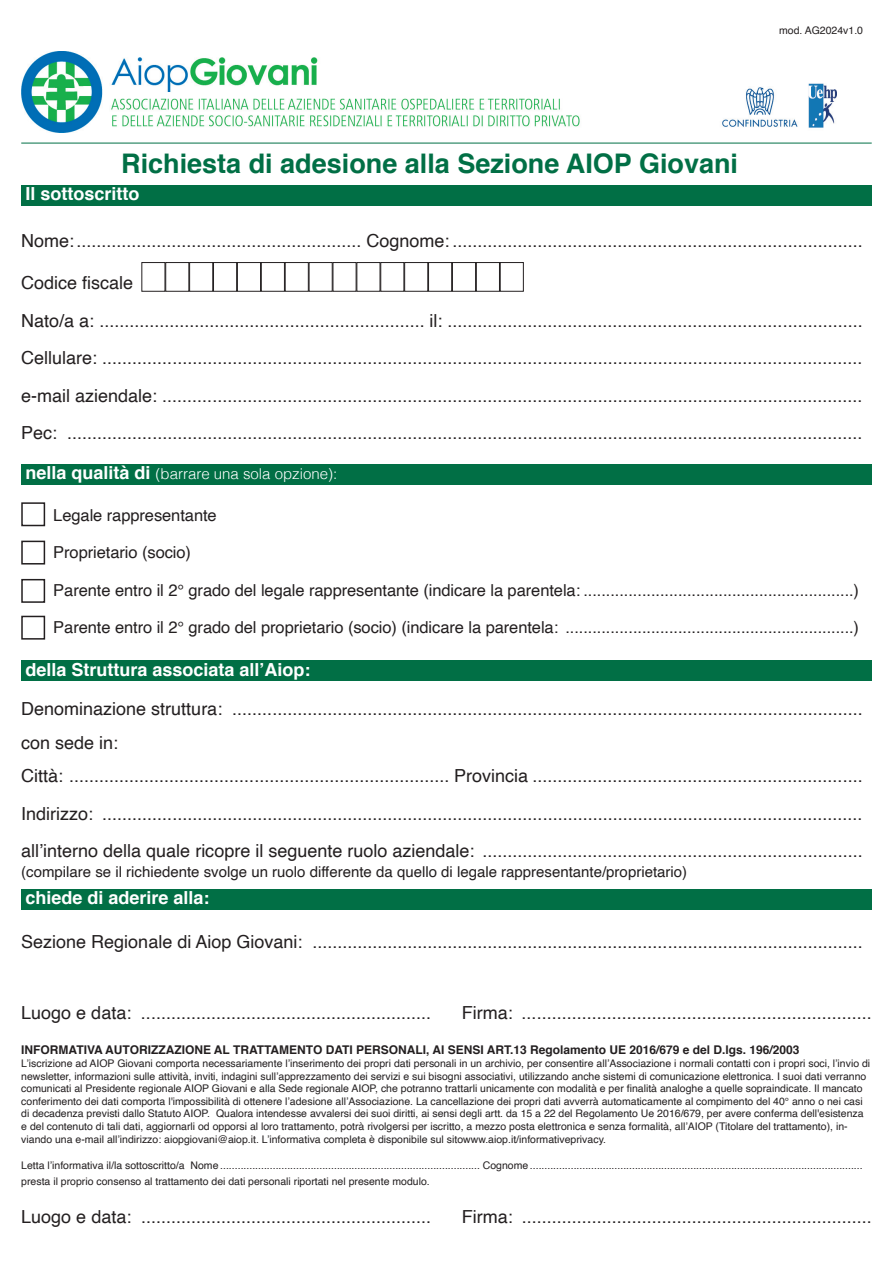
<style>
.page{position:relative;width:893px;height:1263px;background:#fff}
.page>*{position:absolute;margin:0;border:0;box-sizing:border-box;transform-origin:0 0}
.t1{font:700 27px "Helvetica";color:#016f45}
.t2{font:18px "Helvetica";color:#231f20}
.t3{font:700 18px "Helvetica";color:#fff}
.t4{font:16.5px "Helvetica";letter-spacing:-.005em;color:#231f20}
.t5{font:15px "Helvetica";color:#231f20}
.t6{font:300 15px "Helvetica";color:#fff}
.t7{font:700 12px "Helvetica";color:#231f20}
.t8{font:10.5px/12.6px "Helvetica";color:#231f20}
.s1{font-weight:700;font-size:18px}
</style>
<div class="page">
<img style="left:21px;top:52px;width:815px;height:81px">
<div style="left:21px;top:185px;width:851px;height:21px;background:#016f45"></div>
<div style="left:21px;top:464px;width:851px;height:21px;background:#016f45"></div>
<div style="left:21px;top:660px;width:851px;height:21px;background:#016f45"></div>
<div style="left:21px;top:889px;width:851px;height:20px;background:#016f45"></div>
<div style="left:21px;top:502px;width:24px;height:24px;border:2px solid #231f20"></div>
<div style="left:21px;top:541px;width:24px;height:23px;border:2px solid #231f20"></div>
<div style="left:21px;top:579px;width:24px;height:24px;border:2px solid #231f20"></div>
<div style="left:21px;top:616px;width:24px;height:24px;border:2px solid #231f20"></div>
<div style="left:141px;top:262px;width:24px;height:30px;border:1px solid #231f20"></div>
<div style="left:165px;top:262px;width:24px;height:30px;border:1px solid #231f20"></div>
<div style="left:189px;top:262px;width:24px;height:30px;border:1px solid #231f20"></div>
<div style="left:213px;top:262px;width:24px;height:30px;border:1px solid #231f20"></div>
<div style="left:237px;top:262px;width:24px;height:30px;border:1px solid #231f20"></div>
<div style="left:261px;top:262px;width:24px;height:30px;border:1px solid #231f20"></div>
<div style="left:285px;top:262px;width:24px;height:30px;border:1px solid #231f20"></div>
<div style="left:309px;top:262px;width:24px;height:30px;border:1px solid #231f20"></div>
<div style="left:333px;top:262px;width:23px;height:30px;border:1px solid #231f20"></div>
<div style="left:356px;top:262px;width:24px;height:30px;border:1px solid #231f20"></div>
<div style="left:380px;top:262px;width:24px;height:30px;border:1px solid #231f20"></div>
<div style="left:404px;top:262px;width:24px;height:30px;border:1px solid #231f20"></div>
<div style="left:428px;top:262px;width:24px;height:30px;border:1px solid #231f20"></div>
<div style="left:452px;top:262px;width:24px;height:30px;border:1px solid #231f20"></div>
<div style="left:476px;top:262px;width:24px;height:30px;border:1px solid #231f20"></div>
<div style="left:500px;top:262px;width:24px;height:30px;border:1px solid #231f20"></div>
<hr style="left:21px;top:143px;width:851px;height:1px;background:#016f45">
<p class="t8" style="left:779px;top:25px;width:86px">mod. AG2024v1.0</p>
<p class="t1" style="left:121px;top:142px;width:618px">Richiesta di adesione alla Sezione AIOP Giovani</p>
<p class="t3" style="left:26px;top:187px;width:116px">Il sottoscritto</p>
<p class="t2" style="left:21px;top:233px;width:843px">Nome:......................................................... Cognome: ..................................................................................</p>
<p class="t2" style="left:21px;top:275px;width:114px">Codice fiscale</p>
<p class="t2" style="left:21px;top:313px;width:843px">Nato/a a: ................................................................. il: ...................................................................................</p>
<p class="t2" style="left:21px;top:350px;width:843px">Cellulare: ........................................................................................................................................................</p>
<p class="t2" style="left:21px;top:388px;width:843px">e-mail aziendale: ............................................................................................................................................</p>
<p class="t2" style="left:21px;top:425px;width:843px">Pec: ...............................................................................................................................................................</p>
<p class="t6" style="left:26px;top:468px;width:313px"><span class="s1">nella qualità di</span> (barrare una sola opzione):</p>
<p class="t4" style="left:53px;top:508px;width:165px">Legale rappresentante</p>
<p class="t4" style="left:53px;top:545px;width:139px">Proprietario (socio)</p>
<p class="t4" style="left:53px;top:583px;width:807px">Parente entro il 2° grado del legale rappresentante (indicare la parentela: ............................................................)</p>
<p class="t4" style="left:53px;top:620px;width:807px">Parente entro il 2° grado del proprietario (socio) (indicare la parentela: ................................................................)</p>
<p class="t3" style="left:26px;top:662px;width:287px">della Struttura associata all’Aiop:</p>
<p class="t2" style="left:21px;top:701px;width:843px">Denominazione struttura: ..............................................................................................................................</p>
<p class="t2" style="left:21px;top:735px;width:99px">con sede in:</p>
<p class="t2" style="left:21px;top:768px;width:843px">Città: ............................................................................ Provincia ..................................................................</p>
<p class="t2" style="left:21px;top:806px;width:843px">Indirizzo: ........................................................................................................................................................</p>
<p class="t2" style="left:21px;top:843px;width:843px">all’interno della quale ricopre il seguente ruolo aziendale: ............................................................................</p>
<p class="t5" style="left:21px;top:865px;width:667px">(compilare se il richiedente svolge un ruolo differente da quello di legale rappresentante/proprietario)</p>
<p class="t3" style="left:26px;top:890px;width:186px">chiede di aderire alla:</p>
<p class="t2" style="left:21px;top:934px;width:843px">Sezione Regionale di Aiop Giovani: ..............................................................................................................</p>
<p class="t2" style="left:21px;top:1005px;width:411px">Luogo e data: ..........................................................</p>
<p class="t2" style="left:462px;top:1005px;width:411px">Firma: ......................................................................</p>
<p class="t7" style="left:21px;top:1044px;width:780px">INFORMATIVA AUTORIZZAZIONE AL TRATTAMENTO DATI PERSONALI, AI SENSI ART.13 Regolamento UE 2016/679 e del D.lgs. 196/2003</p>
<p class="t8" style="left:21px;top:1058px;width:850px">L’iscrizione ad AIOP Giovani comporta necessariamente l’inserimento dei propri dati personali in un archivio, per consentire all’Associazione i normali contatti con i propri soci, l’invio di newsletter, informazioni sulle attività, inviti, indagini sull’apprezzamento dei servizi e sui bisogni associativi, utilizzando anche sistemi di comunicazione elettronica. I suoi dati verranno comunicati al Presidente regionale AIOP Giovani e alla Sede regionale AIOP, che potranno trattarli unicamente con modalità e per finalità analoghe a quelle sopraindicate. Il mancato conferimento dei dati comporta l'impossibilità di ottenere l’adesione all’Associazione. La cancellazione dei propri dati avverrà automaticamente al compimento del 40° anno o nei casi di decadenza previsti dallo Statuto AIOP. Qualora intendesse avvalersi dei suoi diritti, ai sensi degli artt. da 15 a 22 del Regolamento Ue 2016/679, per avere conferma dell'esistenza e del contenuto di tali dati, aggiornarli od opporsi al loro trattamento, potrà rivolgersi per iscritto, a mezzo posta elettronica e senza formalità, all’AIOP (Titolare del trattamento), in&shy;viando una e-mail all’indirizzo: aiopgiovani@aiop.it. L’informativa completa è disponibile sul sitowww.aiop.it/informativeprivacy.</p>
<p class="t8" style="left:21px;top:1159px;width:843px">Letta l’informativa il/la sottoscritto/a Nome ......................................................................................... Cognome ..................................................................................................................</p>
<p class="t8" style="left:21px;top:1175px;width:410px">presta il proprio consenso al trattamento dei dati personali riportati nel presente modulo.</p>
<p class="t2" style="left:21px;top:1209px;width:411px">Luogo e data: ..........................................................</p>
<p class="t2" style="left:462px;top:1209px;width:411px">Firma: ......................................................................</p>
</div>
